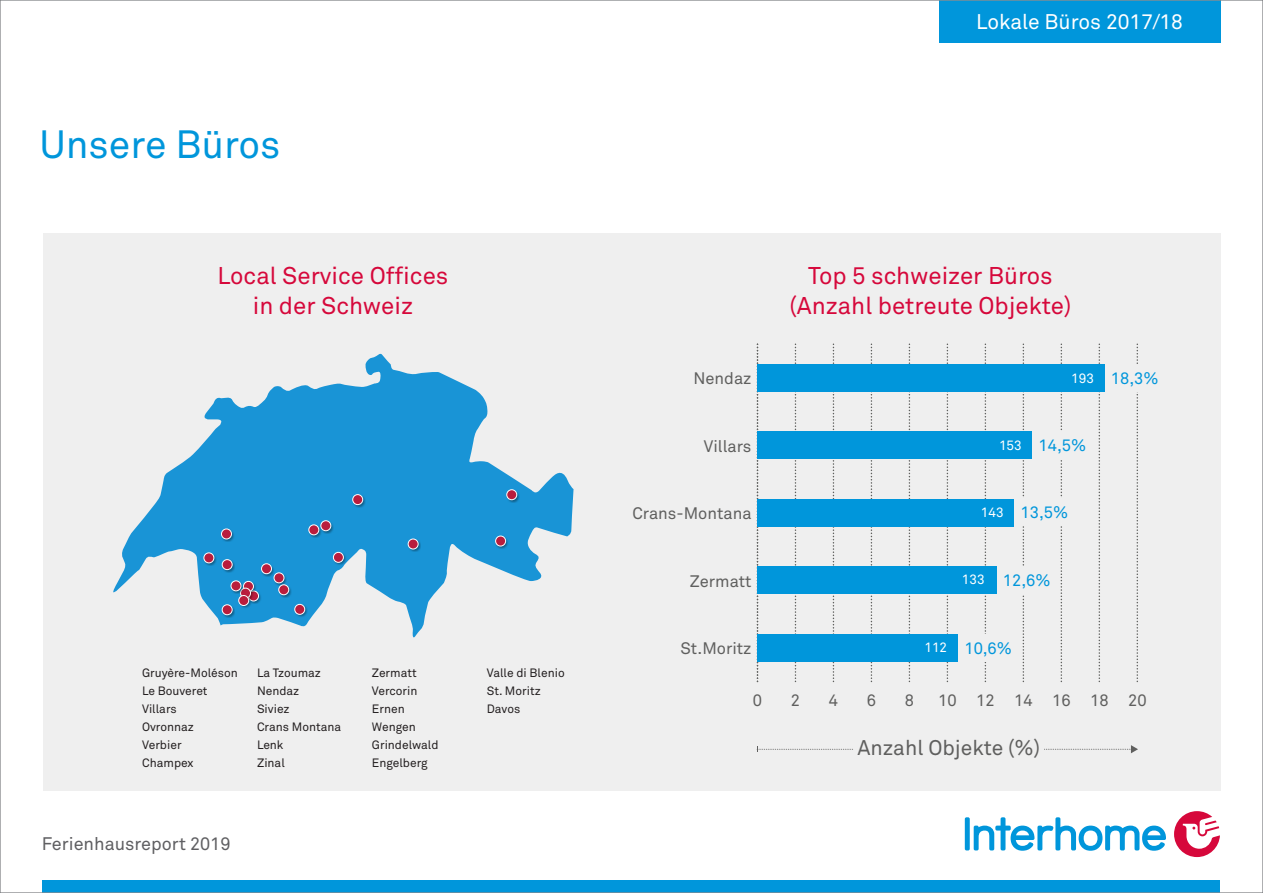
<style>
.page{position:relative;width:1263px;height:893px;background:#fff}
.page>*{position:absolute;margin:0;border:0;box-sizing:border-box;transform-origin:0 0}
.t1{font:39px "Akkurat Pro";color:#0096db}
.t2{font:24px/30px "Akkurat Pro";color:#d6083b;text-align:center}
.t3{font:21px "Akkurat Pro";color:#fff}
.t4{font:21px "Akkurat Pro";color:#5f5f5e}
.t5{font:18px "Akkurat Pro";color:#5f5f62}
.t6{font:16.5px "Akkurat Pro";color:#5f5f5e}
.t7{font:16.5px "Akkurat Pro";color:#0096db}
.t8{font:13.5px "Akkurat Pro";color:#fff}
.t9{font:12px/18px "Akkurat Pro";color:#231f20}
.s1{font-size:13.5px;color:#fff}
</style>
<div class="page">
<div style="left:43px;top:880px;width:1177px;height:13px;background:#0096db"></div>
<div style="left:965px;top:817px;width:5px;height:33px;background:#0096db;border-radius:2px"></div>
<svg style="left:974px;top:817px;width:192px;height:34px"></svg>
<svg style="left:1174px;top:811px;width:46px;height:46px"></svg>
<div style="left:939px;top:0;width:281px;height:43px;background:#0096db"></div>
<div style="left:43px;top:234px;width:1177px;height:557px;background:#efefef"></div>
<svg style="left:113px;top:353px;width:460px;height:285px;fill:#1994d6"></svg>
<svg style="left:795px;top:344px;width:1px;height:337px"></svg>
<svg style="left:833px;top:344px;width:1px;height:337px"></svg>
<svg style="left:871px;top:344px;width:1px;height:337px"></svg>
<svg style="left:909px;top:344px;width:1px;height:337px"></svg>
<svg style="left:947px;top:344px;width:1px;height:337px"></svg>
<svg style="left:985px;top:344px;width:1px;height:337px"></svg>
<svg style="left:1022px;top:344px;width:2px;height:337px"></svg>
<svg style="left:1060px;top:344px;width:2px;height:337px"></svg>
<svg style="left:1098px;top:344px;width:2px;height:337px"></svg>
<svg style="left:1136px;top:344px;width:2px;height:337px"></svg>
<svg style="left:757px;top:344px;width:10px;height:337px"></svg>
<div style="left:757px;top:364px;width:348px;height:27px;background:#0096db"></div>
<div style="left:757px;top:432px;width:276px;height:27px;background:#0096db"></div>
<div style="left:757px;top:499px;width:257px;height:27px;background:#0096db"></div>
<div style="left:757px;top:567px;width:240px;height:27px;background:#0096db"></div>
<div style="left:757px;top:634px;width:202px;height:27px;background:#0096db"></div>
<svg style="left:1044px;top:745px;width:94px;height:8px"></svg>
<svg style="left:757px;top:746px;width:96px;height:6px"></svg>
<div style="left:1105px;top:364px;width:62px;height:27px;background:#efefef"></div>
<div style="left:1032px;top:432px;width:63px;height:27px;background:#efefef"></div>
<div style="left:1014px;top:499px;width:63px;height:27px;background:#efefef"></div>
<div style="left:997px;top:567px;width:62px;height:27px;background:#efefef"></div>
<div style="left:958px;top:635px;width:63px;height:27px;background:#efefef"></div>
<svg style="left:506px;top:489px;width:14px;height:14px"></svg>
<div style="left:507px;top:490px;width:10px;height:10px;background:#b91d3d;border-radius:50%"></div>
<div style="left:507px;top:490px;width:10px;height:10px;border:1px solid #fff;border-radius:50%"></div>
<svg style="left:495px;top:536px;width:14px;height:13px"></svg>
<div style="left:496px;top:536px;width:10px;height:10px;background:#b91d3d;border-radius:50%"></div>
<div style="left:495px;top:536px;width:11px;height:10px;border:1px solid #fff;border-radius:50%"></div>
<svg style="left:408px;top:539px;width:13px;height:13px"></svg>
<div style="left:408px;top:539px;width:10px;height:10px;background:#b91d3d;border-radius:50%"></div>
<div style="left:408px;top:539px;width:10px;height:10px;border:1px solid #fff;border-radius:50%"></div>
<svg style="left:352px;top:494px;width:14px;height:14px"></svg>
<div style="left:353px;top:495px;width:10px;height:10px;background:#b91d3d;border-radius:50%"></div>
<div style="left:352px;top:494px;width:11px;height:11px;border:1px solid #fff;border-radius:50%"></div>
<svg style="left:320px;top:520px;width:14px;height:14px"></svg>
<div style="left:321px;top:521px;width:10px;height:10px;background:#b91d3d;border-radius:50%"></div>
<div style="left:321px;top:521px;width:10px;height:10px;border:1px solid #fff;border-radius:50%"></div>
<svg style="left:308px;top:524px;width:14px;height:14px"></svg>
<div style="left:309px;top:525px;width:10px;height:10px;background:#b91d3d;border-radius:50%"></div>
<div style="left:309px;top:525px;width:10px;height:10px;border:1px solid #fff;border-radius:50%"></div>
<svg style="left:333px;top:552px;width:13px;height:13px"></svg>
<div style="left:333px;top:552px;width:10px;height:10px;background:#b91d3d;border-radius:50%"></div>
<div style="left:333px;top:552px;width:11px;height:10px;border:1px solid #fff;border-radius:50%"></div>
<svg style="left:294px;top:604px;width:14px;height:13px"></svg>
<div style="left:295px;top:604px;width:10px;height:10px;background:#b91d3d;border-radius:50%"></div>
<div style="left:295px;top:604px;width:10px;height:10px;border:1px solid #fff;border-radius:50%"></div>
<svg style="left:274px;top:572px;width:13px;height:14px"></svg>
<div style="left:274px;top:573px;width:10px;height:10px;background:#b91d3d;border-radius:50%"></div>
<div style="left:274px;top:573px;width:10px;height:10px;border:1px solid #fff;border-radius:50%"></div>
<svg style="left:278px;top:584px;width:14px;height:14px"></svg>
<div style="left:279px;top:585px;width:10px;height:10px;background:#b91d3d;border-radius:50%"></div>
<div style="left:279px;top:585px;width:10px;height:10px;border:1px solid #fff;border-radius:50%"></div>
<svg style="left:261px;top:563px;width:14px;height:14px"></svg>
<div style="left:261px;top:564px;width:10px;height:10px;background:#b91d3d;border-radius:50%"></div>
<div style="left:261px;top:564px;width:11px;height:10px;border:1px solid #fff;border-radius:50%"></div>
<svg style="left:252px;top:591px;width:10px;height:13px"></svg>
<div style="left:249px;top:591px;width:10px;height:10px;background:#b91d3d;border-radius:50%"></div>
<div style="left:248px;top:591px;width:11px;height:10px;border:1px solid #fff;border-radius:50%"></div>
<svg style="left:244px;top:581px;width:12px;height:12px"></svg>
<div style="left:243px;top:581px;width:10px;height:10px;background:#b91d3d;border-radius:50%"></div>
<div style="left:243px;top:581px;width:11px;height:11px;border:1px solid #fff;border-radius:50%"></div>
<svg style="left:248px;top:588px;width:6px;height:13px"></svg>
<div style="left:241px;top:588px;width:10px;height:10px;background:#b91d3d;border-radius:50%"></div>
<div style="left:240px;top:588px;width:11px;height:10px;border:1px solid #fff;border-radius:50%"></div>
<svg style="left:238px;top:595px;width:14px;height:14px"></svg>
<div style="left:239px;top:595px;width:10px;height:10px;background:#b91d3d;border-radius:50%"></div>
<div style="left:239px;top:595px;width:10px;height:11px;border:1px solid #fff;border-radius:50%"></div>
<svg style="left:222px;top:604px;width:13px;height:14px"></svg>
<div style="left:222px;top:605px;width:10px;height:10px;background:#b91d3d;border-radius:50%"></div>
<div style="left:222px;top:605px;width:10px;height:10px;border:1px solid #fff;border-radius:50%"></div>
<svg style="left:231px;top:580px;width:13px;height:14px"></svg>
<div style="left:231px;top:581px;width:10px;height:10px;background:#b91d3d;border-radius:50%"></div>
<div style="left:231px;top:581px;width:10px;height:10px;border:1px solid #fff;border-radius:50%"></div>
<svg style="left:222px;top:559px;width:13px;height:14px"></svg>
<div style="left:222px;top:560px;width:10px;height:10px;background:#b91d3d;border-radius:50%"></div>
<div style="left:222px;top:559px;width:10px;height:11px;border:1px solid #fff;border-radius:50%"></div>
<svg style="left:203px;top:552px;width:14px;height:14px"></svg>
<div style="left:204px;top:553px;width:10px;height:10px;background:#b91d3d;border-radius:50%"></div>
<div style="left:204px;top:553px;width:10px;height:10px;border:1px solid #fff;border-radius:50%"></div>
<svg style="left:221px;top:529px;width:13px;height:13px"></svg>
<div style="left:221px;top:529px;width:10px;height:10px;background:#b91d3d;border-radius:50%"></div>
<div style="left:221px;top:529px;width:11px;height:10px;border:1px solid #fff;border-radius:50%"></div>
<h1 class="t1" style="left:39px;top:122px;width:243px">Unsere Büros</h1>
<h3 class="t3" style="left:976px;top:10px;width:208px">Lokale Büros 2017/18</h3>
<h2 class="t2" style="left:217px;top:261px;width:232px">Local Service Offices in der Schweiz</h2>
<h2 class="t2" style="left:790px;top:261px;width:283px">Top 5 schweizer Büros (Anzahl betreute Objekte)</h2>
<p class="t9" style="left:142px;top:664px;width:97px">Gruyère-Moléson<br>Le Bouveret<br>Villars<br>Ovronnaz<br>Verbier<br>Champex</p>
<p class="t9" style="left:257px;top:664px;width:86px">La Tzoumaz<br>Nendaz<br>Siviez<br>Crans Montana<br>Lenk<br>Zinal</p>
<p class="t9" style="left:372px;top:664px;width:68px">Zermatt<br>Vercorin<br>Ernen<br>Wengen<br>Grindelwald<br>Engelberg</p>
<p class="t9" style="left:487px;top:664px;width:79px">Valle di Blenio<br>St. Moritz<br>Davos</p>
<h3 class="t5" style="left:42px;top:834px;width:190px">Ferienhausreport 2019</h3>
<h3 class="t6" style="left:693px;top:369px;width:60px">Nendaz</h3>
<h3 class="t7" style="left:1071px;top:368px;width:89px"><span class="s1">193</span> 18,3%</h3>
<h3 class="t6" style="left:704px;top:436px;width:49px">Villars</h3>
<p class="t8" style="left:999px;top:437px;width:24px">153</p>
<h3 class="t7" style="left:1039px;top:436px;width:49px">14,5%</h3>
<h3 class="t6" style="left:632px;top:504px;width:121px">Crans-Montana</h3>
<p class="t8" style="left:981px;top:504px;width:24px">143</p>
<h3 class="t7" style="left:1020px;top:503px;width:49px">13,5%</h3>
<h3 class="t6" style="left:690px;top:571px;width:63px">Zermatt</h3>
<p class="t8" style="left:962px;top:572px;width:24px">133</p>
<h3 class="t7" style="left:1003px;top:570px;width:49px">12,6%</h3>
<h3 class="t6" style="left:680px;top:639px;width:73px">St.Moritz</h3>
<p class="t8" style="left:924px;top:640px;width:24px">112</p>
<h3 class="t7" style="left:964px;top:638px;width:49px">10,6%</h3>
<h3 class="t6" style="left:753px;top:691px;width:11px">0</h3>
<h3 class="t6" style="left:791px;top:691px;width:11px">2</h3>
<h3 class="t6" style="left:829px;top:691px;width:11px">4</h3>
<h3 class="t6" style="left:867px;top:691px;width:11px">6</h3>
<h3 class="t6" style="left:905px;top:691px;width:11px">8</h3>
<h3 class="t6" style="left:938px;top:691px;width:210px">10 12 14 16 18 20</h3>
<h3 class="t4" style="left:857px;top:736px;width:184px">Anzahl Objekte (%)</h3>
</div>
